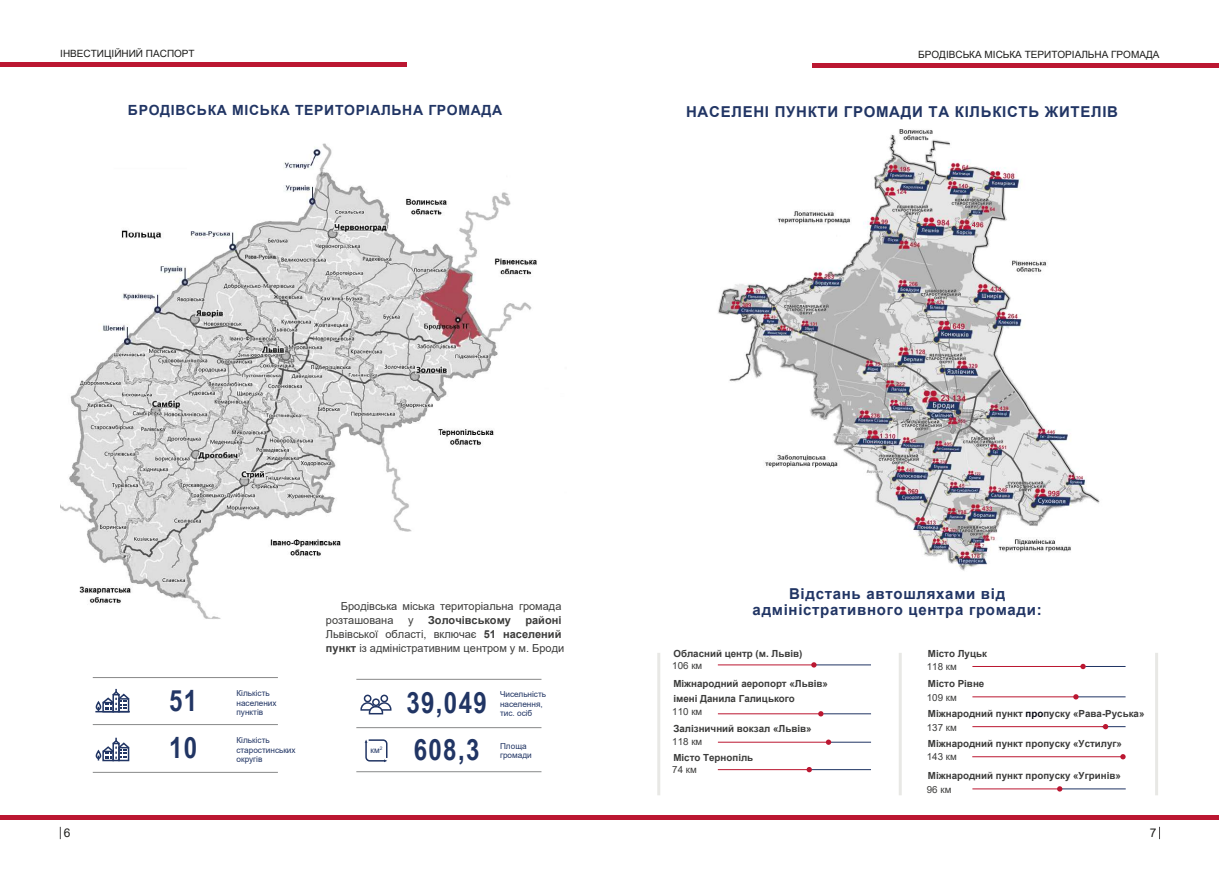
<style>
.page{position:relative;width:1219px;height:871px;background:#fff}
.page>*{position:absolute;margin:0;border:0;box-sizing:border-box;transform-origin:0 0}
.t1{font:700 29.4px/47.2px "Arial Narrow";letter-spacing:.045em;color:#213564}
.t2{font:700 15px/16px "Arial";letter-spacing:.045em;color:#213564;text-align:center}
.t3{font:700 14px "Arial";letter-spacing:.045em;color:#213564}
.t4{font:12px "Arial";color:#1d1d1b}
.t5{font:11px/14px "Arial";color:#3c3c3b}
.t6{font:700 11px "Arial";color:#3c3c3b}
.t7{font:10px "Arial";color:#1d1d1b}
.t8{font:700 9.8px/14.7px "Arial";color:#3c3c3b}
.t9{font:9.8px "Arial";color:#3c3c3b}
.t10{font:8.2px/9.4px "Arial";color:#213564}
.s1{font-weight:700}
.s2{color:#070913}
.s3{font-weight:400}
</style>
<div class="page">
<img style="left:60px;top:143px;width:477px;height:476px">
<img style="left:718px;top:129px;width:382px;height:442px">
<hr style="left:812px;top:664px;width:59px;height:1px;background:#213564">
<hr style="left:1062px;top:788px;width:64px;height:1px;background:#213564">
<hr style="left:972px;top:756px;width:151px;height:1px;background:#bb1731">
<hr style="left:972px;top:788px;width:88px;height:1px;background:#bb1731">
<hr style="left:718px;top:664px;width:98px;height:1px;background:#bb1731">
<hr style="left:899px;top:652px;width:3px;height:143px;background:#e8e8e5">
<hr style="left:1155px;top:652px;width:3px;height:143px;background:#e8e8e5">
<hr style="left:657px;top:652px;width:3px;height:143px;background:#e8e8e5">
<svg style="left:811px;top:662px;width:6px;height:5px"></svg>
<hr style="left:810px;top:768px;width:61px;height:1px;background:#213564">
<hr style="left:718px;top:768px;width:92px;height:1px;background:#bb1731">
<svg style="left:807px;top:767px;width:5px;height:5px"></svg>
<hr style="left:1085px;top:665px;width:40px;height:1px;background:#213564">
<hr style="left:972px;top:665px;width:109px;height:1px;background:#bb1731">
<svg style="left:1080px;top:663px;width:6px;height:6px"></svg>
<hr style="left:831px;top:741px;width:40px;height:1px;background:#213564">
<hr style="left:718px;top:741px;width:109px;height:1px;background:#bb1731">
<svg style="left:826px;top:739px;width:5px;height:5px"></svg>
<hr style="left:823px;top:713px;width:48px;height:1px;background:#213564">
<hr style="left:718px;top:713px;width:105px;height:1px;background:#bb1731">
<svg style="left:818px;top:711px;width:5px;height:5px"></svg>
<hr style="left:1076px;top:696px;width:49px;height:1px;background:#213564">
<hr style="left:972px;top:696px;width:103px;height:1px;background:#bb1731">
<svg style="left:1073px;top:694px;width:6px;height:5px"></svg>
<svg style="left:1120px;top:754px;width:6px;height:5px"></svg>
<svg style="left:1102px;top:724px;width:23px;height:5px"></svg>
<svg style="left:1057px;top:786px;width:5px;height:5px"></svg>
<hr style="left:0;top:62px;width:407px;height:4px;background:#bb1731">
<hr style="left:0;top:815px;width:1219px;height:4px;background:#bb1731">
<hr style="left:812px;top:63px;width:407px;height:4px;background:#bb1731">
<svg style="left:60px;top:826px;width:1px;height:12px"></svg>
<svg style="left:1159px;top:826px;width:1px;height:12px"></svg>
<hr style="left:356px;top:678px;width:185px;height:1px;background:#888989">
<hr style="left:356px;top:727px;width:185px;height:1px;background:#888989">
<hr style="left:356px;top:771px;width:185px;height:1px;background:#888989">
<hr style="left:93px;top:677px;width:185px;height:1px;background:#888989">
<hr style="left:93px;top:724px;width:185px;height:1px;background:#888989">
<hr style="left:93px;top:771px;width:185px;height:1px;background:#888989">
<hr style="left:972px;top:726px;width:132px;height:1px;background:#bb1731">
<div style="left:364px;top:694px;width:7px;height:8px;border:2px solid #213564;border-radius:50%"></div>
<div style="left:380px;top:694px;width:8px;height:8px;border:2px solid #213564;border-radius:50%"></div>
<div style="left:372px;top:698px;width:8px;height:8px;border:2px solid #213564;border-radius:50%"></div>
<svg style="left:360px;top:701px;width:32px;height:14px"></svg>
<svg style="left:365px;top:739px;width:23px;height:23px"></svg>
<hr style="left:95px;top:710px;width:35px;height:2px;background:#213564">
<svg style="left:95px;top:688px;width:35px;height:23px"></svg>
<div style="left:102px;top:750px;width:12px;height:11px;border:2px solid #213564"></div>
<div style="left:112px;top:742px;width:8px;height:19px;border:2px solid #213564"></div>
<div style="left:118px;top:746px;width:11px;height:15px;border:2px solid #213564"></div>
<svg style="left:95px;top:737px;width:35px;height:23px"></svg>
<p class="t7" style="left:60px;top:47px;width:136px">ІНВЕСТИЦІЙНИЙ ПАСПОРТ</p>
<p class="t7" style="left:918px;top:47px;width:243px">БРОДІВСЬКА МІСЬКА ТЕРИТОРІАЛЬНА ГРОМАДА</p>
<h3 class="t3" style="left:128px;top:100px;width:376px">БРОДІВСЬКА МІСЬКА ТЕРИТОРІАЛЬНА ГРОМАДА</h3>
<h2 class="t2" style="left:686px;top:104px;width:433px">НАСЕЛЕНІ ПУНКТИ ГРОМАДИ ТА КІЛЬКІСТЬ ЖИТЕЛІВ</h2>
<h1 class="t1" style="left:169px;top:679px;width:30px">51</h1>
<h1 class="t1" style="left:169px;top:726px;width:30px">10</h1>
<p class="t10" style="left:236px;top:688px;width:42px">Кількість населених</p>
<p class="t10" style="left:236px;top:707px;width:28px">пунктів</p>
<p class="t10" style="left:236px;top:735px;width:61px">Кількість старостинських</p>
<p class="t10" style="left:236px;top:754px;width:27px">округів</p>
<p class="t5" style="left:326px;top:599px;width:237px;text-indent:15px">Бродівська міська територіальна громада розташована</p>
<p class="t5" style="left:326px;top:613px;width:240px;text-indent:199px"><span class="s1">районі<br></span>Львівської області, включає <span class="s1">51 населений пункт</span> із адміністративним центром у м. Броди</p>
<p class="t5" style="left:408px;top:613px;width:7px">у</p>
<p class="t6" style="left:428px;top:612px;width:84px">Золочівському</p>
<p class="t10" style="left:371px;top:745px;width:13px">км<sup>2</sup></p>
<h1 class="t1" style="left:406px;top:681px;width:82px">39,049<br>608,3</h1>
<p class="t10" style="left:500px;top:689px;width:48px">Чисельність населення, тис. осіб</p>
<p class="t10" style="left:500px;top:741px;width:33px">Площа громади</p>
<h2 class="t2" style="left:753px;top:586px;width:291px">Відстань автошляхами від адміністративного центра громади:</h2>
<p class="t8" style="left:673px;top:645px;width:130px">Обласний центр (м. Львів)</p>
<p class="t9" style="left:672px;top:658px;width:32px">106 км</p>
<p class="t8" style="left:673px;top:676px;width:156px">Міжнародний аеропорт «Львів» імені Данила Галицького</p>
<p class="t9" style="left:672px;top:705px;width:32px">110 км</p>
<p class="t8" style="left:673px;top:720px;width:140px">Залізничний вокзал «Львів»</p>
<p class="t9" style="left:672px;top:734px;width:32px">118 км</p>
<p class="t8" style="left:673px;top:749px;width:81px">Місто Тернопіль</p>
<p class="t9" style="left:672px;top:763px;width:26px">74 км</p>
<p class="t8" style="left:928px;top:645px;width:60px">Місто Луцьк</p>
<p class="t9" style="left:927px;top:659px;width:32px">118 км</p>
<p class="t8" style="left:928px;top:676px;width:58px">Місто Рівне</p>
<p class="t9" style="left:927px;top:690px;width:32px">109 км</p>
<p class="t8" style="left:927px;top:706px;width:219px;line-height:13.6px">Міжнародний пункт <span class="s2">про</span>пуску «Рава-Руська»<br><span class="s3">137 км</span></p>
<p class="t8" style="left:928px;top:735px;width:196px">Міжнародний пункт пропуску «Устилуг»</p>
<p class="t9" style="left:927px;top:750px;width:32px">143 км</p>
<p class="t8" style="left:928px;top:767px;width:194px">Міжнародний пункт пропуску «Угринів»</p>
<p class="t9" style="left:927px;top:782px;width:26px">96 км</p>
<p class="t4" style="left:64px;top:824px;width:8px">6</p>
<p class="t4" style="left:1150px;top:824px;width:8px">7</p>
</div>
